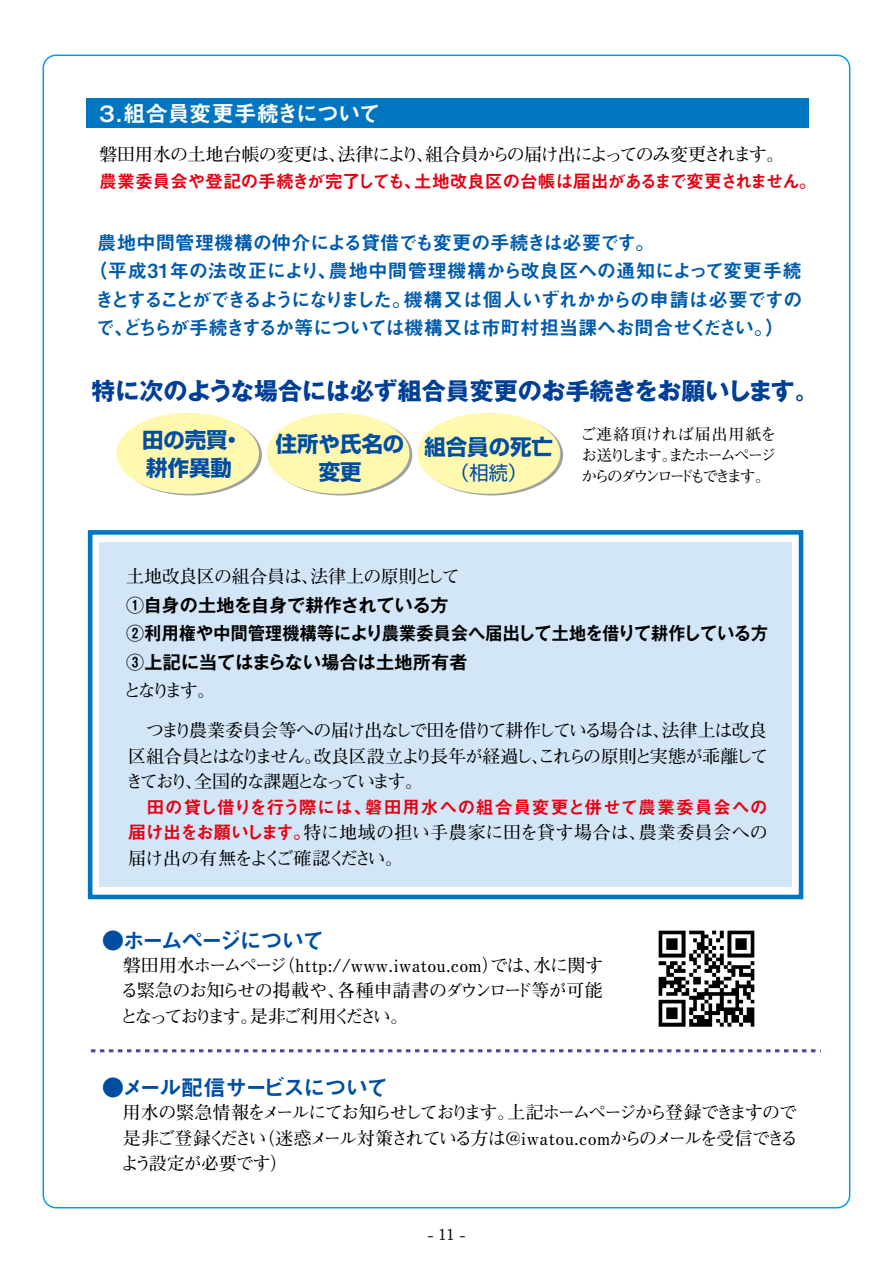
<style>
.page{position:relative;width:893px;height:1263px;background:#fff}
.page>*{position:absolute;margin:0;border:0;box-sizing:border-box;transform-origin:0 0}
.t1{font:700 24px "Gothic MB101 Pro";color:#003f98}
.t2{font:22.5px "Midashi Go Pro MB31";letter-spacing:-.095em;color:#004ea2}
.t3{font:22.5px "Midashi Go Pro MB31";letter-spacing:-.03em;color:#fff}
.t4{font:700 21.45px/28px "Shin Go Pro";color:#004ea2;text-align:center}
.t5{font:19.5px "Midashi Go Pro MB31";letter-spacing:-.03em;color:#005bac}
.t6{font:19.5px "Midashi Go Pro MB31";letter-spacing:-.09em;color:#005bac}
.t7{font:19.5px "Midashi Go Pro MB31";letter-spacing:-.005em;color:#005bac}
.t8{font:19.35px "Shin Go Pro";color:#004ea2}
.t9{font:700 18px/25.5px "Futo Min A101 Pro";letter-spacing:-.05em;color:#000;text-align:justify}
.t10{font:700 18px/28.5px "Gothic MB101 Pro De";letter-spacing:.015em;color:#000}
.t11{font:700 18px/25.5px "Futo Min A101 Pro";color:#000}
.t12{font:18px "Midashi Go Pro MB31";letter-spacing:-.03em;color:#e60012}
.t13{font:18px "Midashi Go Pro MB31";letter-spacing:.03em;color:#e60012}
.t14{font:700 18px "Futo Min A101 Pro";letter-spacing:-.03em;color:#000}
.t15{font:700 15.75px/21px "Futo Min A101 Pro";letter-spacing:-.15em;color:#000;text-align:justify}
.t16{font:700 15px "Futo Min A101 Pro";color:#000}
.s1{font-family:"Midashi Go Pro MB31";font-weight:400;color:#e60012}
</style>
<div class="page">
<div style="left:88px;top:530px;width:715px;height:369px;border:5px solid #0075c2"></div>
<div style="left:99px;top:542px;width:693px;height:345px;background:#d3e6f7"></div>
<div style="left:86px;top:98px;width:723px;height:30px;background:#0075c2"></div>
<svg style="left:420px;top:414px;width:143px;height:81px"></svg>
<div style="left:417px;top:413px;width:143px;height:81px;background:#fff9b0;border-radius:50%"></div>
<svg style="left:269px;top:414px;width:143px;height:81px"></svg>
<div style="left:267px;top:413px;width:142px;height:81px;background:#fff9b0;border-radius:50%"></div>
<svg style="left:119px;top:414px;width:143px;height:81px"></svg>
<div style="left:116px;top:413px;width:143px;height:81px;background:#fff9b0;border-radius:50%"></div>
<svg style="left:91px;top:1049px;width:730px;height:3px"></svg>
<img style="left:658px;top:930px;width:97px;height:97px">
<p class="t3" style="left:96px;top:95px;width:287px">３．組合員変更手続きについて</p>
<p class="t9" style="left:99px;top:139px;width:687px">磐田用水の土地台帳の変更は、法律により、組合員からの届け出によってのみ変更されます。</p>
<p class="t12" style="left:99px;top:167px;width:719px">農業委員会や登記の手続きが完了しても、土地改良区の台帳は届出があるまで変更されません。</p>
<p class="t5" style="left:97px;top:227px;width:559px">農地中間管理機構の仲介による貸借でも変更の手続きは必要です。</p>
<p class="t7" style="left:88px;top:255px;width:715px">（平成31年の法改正により、農地中間管理機構から改良区への通知によって変更手続</p>
<p class="t6" style="left:95px;top:284px;width:709px">きとすることができるようになりました。機構又は個人いずれかからの申請は必要ですの</p>
<p class="t5" style="left:96px;top:312px;width:690px">で、どちらが手続きするか等については機構又は市町村担当課へお問合せください。）</p>
<h1 class="t1" style="left:91px;top:371px;width:729px">特に次のような場合には必ず組合員変更のお手続きをお願いします。</h1>
<p class="t4" style="left:142px;top:423px;width:102px;text-align:left">田の売買・耕作異動</p>
<p class="t4" style="left:276px;top:427px;width:130px">住所や氏名の変更</p>
<p class="t4" style="left:424px;top:431px;width:130px">組合員の死亡</p>
<p class="t8" style="left:450px;top:457px;width:79px">（相続）</p>
<p class="t15" style="left:580px;top:421px;width:198px">ご連絡頂ければ届出用紙をお送りします。またホームページからのダウンロードもできます。</p>
<p class="t14" style="left:126px;top:562px;width:335px">土地改良区の組合員は、法律上の原則として</p>
<p class="t10" style="left:126px;top:588px;width:643px">①自身の土地を自身で耕作されている方<br>②利用権や中間管理機構等により農業委員会へ届出して土地を借りて耕作している方<br>③上記に当てはまらない場合は土地所有者</p>
<p class="t9" style="left:124px;top:675px;width:93px">となります。</p>
<p class="t9" style="left:125px;top:715px;width:644px">　つまり農業委員会等への届け出なしで田を借りて耕作している場合は、法律上は改良区組合員とはなりません。改良区設立より長年が経過し、これらの原則と実態が乖離してきており、全国的な課題となっています。</p>
<p class="t13" style="left:146px;top:792px;width:623px">田の貸し借りを行う際には、磐田用水への組合員変更と併せて農業委員会への</p>
<p class="t11" style="left:128px;top:817px;width:641px"><span class="s1">届け出をお願いします。</span>特に地域の担い手農家に田を貸す場合は、農業委員会への届け出の有無をよくご確認ください。</p>
<p class="t2" style="left:102px;top:922px;width:225px">●ホームページについて</p>
<p class="t9" style="left:120px;top:950px;width:484px">磐田用水ホームページ（http://www.iwatou.com）では、水に関する緊急のお知らせの掲載や、各種申請書のダウンロード等が可能となっております。是非ご利用ください。</p>
<p class="t2" style="left:102px;top:1070px;width:288px">●メール配信サービスについて</p>
<p class="t9" style="left:121px;top:1097px;width:679px">用水の緊急情報をメールにてお知らせしております。上記ホームページから登録できますので是非ご登録ください（迷惑メール対策されている方は@iwatou.comからのメールを受信できるよう設定が必要です）</p>
<p class="t16" style="left:427px;top:1223px;width:40px">- 11 -</p>
</div>
